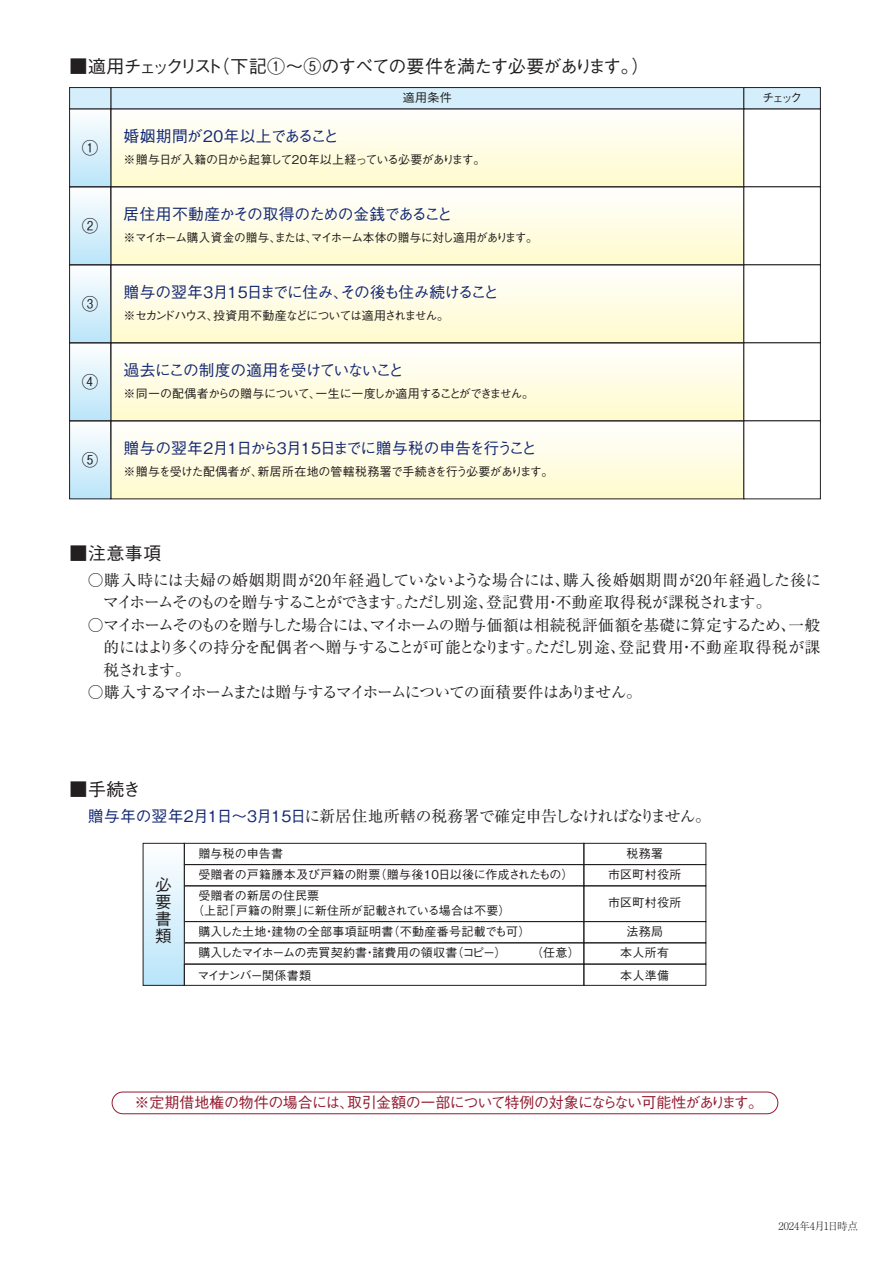
<style>
.page{position:relative;width:893px;height:1263px;background:#fff}
.page>*{position:absolute;margin:0;border:0;box-sizing:border-box;transform-origin:0 0}
.t1{font:500 18px "Gothic BBB Pro";letter-spacing:-.065em;color:#231f20}
.t2{font:500 16.5px/17px "Gothic BBB Pro";color:#231f20;text-align:justify}
.t3{font:15.75px/22.5px "Ryumin Pro";letter-spacing:-.03em;color:#231f20;text-align:justify}
.t4{font:15.75px/22.5px "Ryumin Pro";letter-spacing:.005em;color:#231f20}
.t5{font:500 15.75px "Gothic BBB Pro";letter-spacing:-.06em;color:#142975}
.t6{font:15.75px "Ryumin Pro";letter-spacing:-.08em;color:#231f20}
.t7{font:500 15.75px "Gothic BBB Pro";letter-spacing:-.09em;color:#142975}
.t8{font:500 15px "Gothic BBB Pro";letter-spacing:-.03em;color:#941c31}
.t9{font:500 12px/21.3px "Gothic BBB Pro";letter-spacing:.02em;color:#231f20}
.t10{font:500 12px "Gothic BBB Pro";letter-spacing:-.055em;color:#231f20}
.t11{font:500 12px/21.3px "Gothic BBB Pro";letter-spacing:-.005em;color:#231f20;text-align:center}
.t12{font:500 12px "Gothic BBB Pro";letter-spacing:-.05em;color:#231f20}
.t13{font:500 12px "Gothic BBB Pro";letter-spacing:-.075em;color:#231f20}
.t14{font:500 12px "Gothic BBB Pro";letter-spacing:-.09em;color:#231f20}
.t15{font:500 12px "Gothic BBB Pro";letter-spacing:-.06em;color:#231f20}
.t16{font:500 12px/21.3px "Gothic BBB Pro";letter-spacing:.025em;color:#231f20;text-align:center}
.t17{font:300 10.5px "Ryumin Pro";color:#231f20}
.s1{font-family:"Gothic BBB Pro";font-weight:500;color:#142975}
</style>
<div class="page">
<div style="left:184px;top:843px;width:400px;height:22px;border:1px solid #231f20"></div>
<div style="left:184px;top:864px;width:400px;height:22px;border:1px solid #231f20"></div>
<div style="left:583px;top:843px;width:123px;height:22px;border:1px solid #231f20"></div>
<div style="left:583px;top:864px;width:123px;height:22px;border:1px solid #231f20"></div>
<div style="left:184px;top:942px;width:400px;height:22px;border:1px solid #231f20"></div>
<div style="left:583px;top:942px;width:123px;height:22px;border:1px solid #231f20"></div>
<div style="left:184px;top:885px;width:400px;height:37px;border:1px solid #231f20"></div>
<div style="left:583px;top:885px;width:123px;height:37px;border:1px solid #231f20"></div>
<div style="left:111px;top:109px;width:633px;height:78px;background:linear-gradient(to bottom,#fffefe,#fffbcd)"></div>
<div style="left:70px;top:109px;width:41px;height:78px;background:linear-gradient(to bottom,#fefefe,#bae5fa)"></div>
<div style="left:69px;top:108px;width:42px;height:79px;border:1px solid #231f20"></div>
<div style="left:743px;top:108px;width:78px;height:79px;background:#fff;border:1px solid #231f20"></div>
<div style="left:111px;top:187px;width:633px;height:78px;background:linear-gradient(to bottom,#fffefe,#fffbcd)"></div>
<div style="left:110px;top:186px;width:634px;height:79px;border:1px solid #231f20"></div>
<div style="left:70px;top:187px;width:41px;height:78px;background:linear-gradient(to bottom,#fefefe,#bae5fa)"></div>
<div style="left:69px;top:186px;width:42px;height:79px;border:1px solid #231f20"></div>
<div style="left:743px;top:186px;width:78px;height:79px;background:#fff;border:1px solid #231f20"></div>
<div style="left:111px;top:265px;width:633px;height:78px;background:linear-gradient(to bottom,#fffefe,#fffbcd)"></div>
<div style="left:110px;top:264px;width:634px;height:79px;border:1px solid #231f20"></div>
<div style="left:70px;top:265px;width:41px;height:78px;background:linear-gradient(to bottom,#fefefe,#bae5fa)"></div>
<div style="left:69px;top:264px;width:42px;height:79px;border:1px solid #231f20"></div>
<div style="left:743px;top:264px;width:78px;height:79px;background:#fff;border:1px solid #231f20"></div>
<div style="left:111px;top:343px;width:633px;height:78px;background:linear-gradient(to bottom,#fffefe,#fffbcd)"></div>
<div style="left:110px;top:342px;width:634px;height:79px;border:1px solid #231f20"></div>
<div style="left:70px;top:343px;width:41px;height:78px;background:linear-gradient(to bottom,#fefefe,#bae5fa)"></div>
<div style="left:69px;top:342px;width:42px;height:79px;border:1px solid #231f20"></div>
<div style="left:143px;top:843px;width:41px;height:142px;background:linear-gradient(to bottom,#fefefe,#b9e5fa)"></div>
<div style="left:143px;top:843px;width:42px;height:143px;border:1px solid #231f20"></div>
<div style="left:743px;top:342px;width:78px;height:79px;background:#fff;border:1px solid #231f20"></div>
<div style="left:111px;top:421px;width:633px;height:78px;background:linear-gradient(to bottom,#fffefe,#fffbcd)"></div>
<div style="left:110px;top:420px;width:634px;height:79px;border:1px solid #231f20"></div>
<div style="left:70px;top:421px;width:41px;height:78px;background:linear-gradient(to bottom,#fefefe,#bae5fa)"></div>
<div style="left:69px;top:420px;width:42px;height:79px;border:1px solid #231f20"></div>
<div style="left:743px;top:420px;width:78px;height:79px;background:#fff;border:1px solid #231f20"></div>
<div style="left:110px;top:87px;width:634px;height:22px;background:#d4effb;border:1px solid #231f20"></div>
<div style="left:69px;top:87px;width:42px;height:22px;background:#d4effb;border:1px solid #231f20"></div>
<div style="left:743px;top:87px;width:78px;height:22px;background:#d4effb;border:1px solid #231f20"></div>
<div style="left:184px;top:964px;width:400px;height:22px;border:1px solid #231f20"></div>
<div style="left:583px;top:964px;width:123px;height:22px;border:1px solid #231f20"></div>
<div style="left:112px;top:1091px;width:666px;height:23px;border:1px solid #941c31;border-radius:11px"></div>
<p class="t1" style="left:70px;top:52px;width:582px">■適用チェックリスト（下記①～⑤のすべての要件を満たす必要があります。）</p>
<p class="t2" style="left:82px;top:137px;width:18px">①</p>
<p class="t2" style="left:82px;top:215px;width:18px">②</p>
<p class="t2" style="left:82px;top:293px;width:18px">③</p>
<p class="t2" style="left:82px;top:371px;width:18px">④</p>
<p class="t2" style="left:82px;top:449px;width:18px">⑤</p>
<p class="t11" style="left:403px;top:85px;width:50px">適用条件</p>
<p class="t11" style="left:762px;top:85px;width:41px">チェック</p>
<p class="t7" style="left:124px;top:123px;width:217px">婚姻期間が２０年以上であること</p>
<p class="t13" style="left:124px;top:150px;width:363px">※贈与日が入籍の日から起算して20年以上経っている必要があります。</p>
<p class="t5" style="left:124px;top:201px;width:330px">居住用不動産かその取得のための金銭であること</p>
<p class="t10" style="left:124px;top:228px;width:416px">※マイホーム購入資金の贈与、または、マイホーム本体の贈与に対し適用があります。</p>
<p class="t5" style="left:124px;top:279px;width:377px">贈与の翌年３月15日までに住み、その後も住み続けること</p>
<p class="t14" style="left:124px;top:306px;width:327px">※セカンドハウス、投資用不動産などについては適用されません。</p>
<p class="t7" style="left:124px;top:357px;width:282px">過去にこの制度の適用を受けていないこと</p>
<p class="t10" style="left:124px;top:384px;width:412px">※同一の配偶者からの贈与について、一生に一度しか適用することができません。</p>
<p class="t5" style="left:124px;top:435px;width:415px">贈与の翌年2月1日から3月15日までに贈与税の申告を行うこと</p>
<p class="t12" style="left:124px;top:462px;width:431px">※贈与を受けた配偶者が、新居所在地の管轄税務署で手続きを行う必要があります。</p>
<p class="t1" style="left:70px;top:538px;width:93px">■注意事項</p>
<p class="t4" style="left:103px;top:568px;width:720px;text-indent:-15px">○購入時には夫婦の婚姻期間が20年経過していないような場合には、購入後婚姻期間が20年経過した後にマイホームそのものを贈与することができます。ただし別途、登記費用・不動産取得税が課税されます。</p>
<p class="t3" style="left:104px;top:613px;width:718px;text-indent:-16px">○マイホームそのものを贈与した場合には、マイホームの贈与価額は相続税評価額を基礎に算定するため、一般的にはより多くの持分を配偶者へ贈与することが可能となります。ただし別途、登記費用・不動産取得税が課税されます。</p>
<p class="t6" style="left:88px;top:680px;width:555px">○購入するマイホームまたは贈与するマイホームについての面積要件はありません。</p>
<p class="t1" style="left:70px;top:774px;width:73px">■手続き</p>
<p class="t3" style="left:88px;top:804px;width:625px"><span class="s1">贈与年の翌年2月1日～3月15日</span>に新居住地所轄の税務署で確定申告しなければなりません。</p>
<p class="t2" style="left:155px;top:874px;width:18px">必要書類</p>
<p class="t9" style="left:198px;top:841px;width:377px">贈与税の申告書<br>受贈者の戸籍謄本及び戸籍の附票（贈与後10日以後に作成されたもの）</p>
<p class="t16" style="left:608px;top:841px;width:75px">税務署<br>市区町村役所</p>
<p class="t11" style="left:192px;top:887px;width:320px;line-height:15px;text-align:left;text-indent:6px">受贈者の新居の住民票<br>（上記「戸籍の附票」に新住所が記載されている場合は不要）</p>
<p class="t11" style="left:608px;top:891px;width:75px">市区町村役所</p>
<p class="t9" style="left:198px;top:919px;width:383px">購入した土地・建物の全部事項証明書（不動産番号記載でも可）<br>購入したマイホームの売買契約書・諸費用の領収書（コピー）　　　（任意）</p>
<p class="t11" style="left:620px;top:919px;width:50px">法務局本人所有</p>
<p class="t15" style="left:198px;top:965px;width:115px">マイナンバー関係書類</p>
<p class="t11" style="left:620px;top:963px;width:50px">本人準備</p>
<p class="t8" style="left:135px;top:1090px;width:630px">※定期借地権の物件の場合には、取引金額の一部について特例の対象にならない可能性があります。</p>
<p class="t17" style="left:778px;top:1217px;width:81px">2024年4月1日時点</p>
</div>
